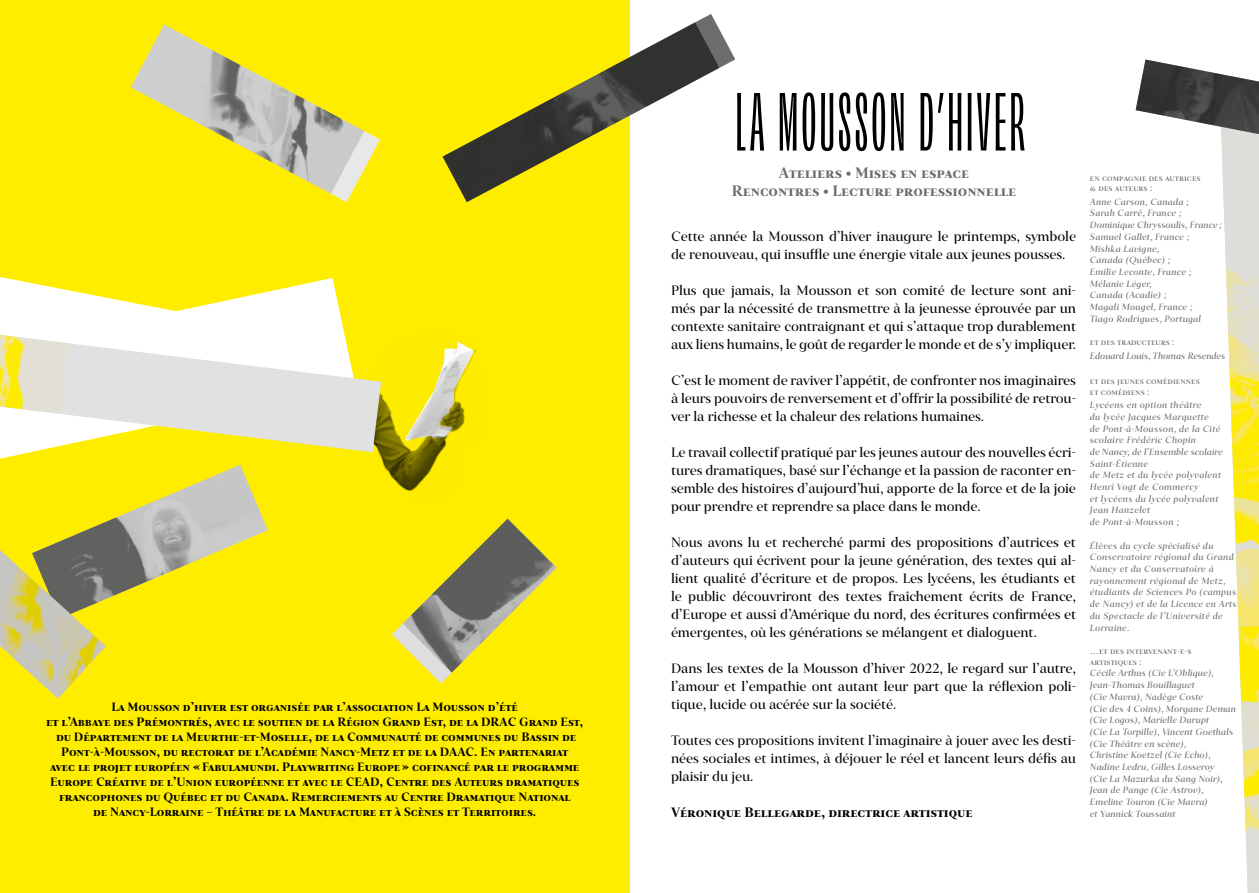
<style>
.page{position:relative;width:1259px;height:893px;background:#fff}
.page>*{position:absolute;margin:0;border:0;box-sizing:border-box;transform-origin:0 0}
.t1{font:76.65px "Obviously Comp Medi";letter-spacing:.04em;color:#000}
.t2{font:700 15px/18px "Carot Display";letter-spacing:-.01em;color:#6d6d6c;text-align:center}
.t3{font:13.5px/18px "Carot Display";letter-spacing:-.005em;color:#000;text-align:justify}
.t4{font:700 13.5px "Carot Display";letter-spacing:-.01em;color:#000}
.t5{font:700 12px/15px "Carot Display";letter-spacing:-.01em;color:#000;text-align:center}
.t6{font:italic 9px/11.7px "Carot Display";letter-spacing:.02em;color:#6d6d6c}
.t7{font:9px/10.5px "Carot Display";color:#6d6d6c}
.t8{font:italic 9px "Carot Display";letter-spacing:-.01em;color:#6d6d6c}
</style>
<div class="page">
<div style="left:0;top:0;width:629px;height:893px;background:#ffed00"></div>
<svg style="left:1221px;top:134px;width:38px;height:759px"></svg>
<img style="left:1135px;top:60px;width:124px;height:74px">
<img style="left:392px;top:519px;width:165px;height:164px">
<svg style="left:39px;top:465px;width:229px;height:134px"></svg>
<img style="left:0;top:550px;width:106px;height:149px">
<img style="left:371px;top:341px;width:105px;height:151px">
<svg style="left:0;top:277px;width:381px;height:175px"></svg>
<img style="left:0;top:335px;width:68px;height:79px">
<img style="left:131px;top:25px;width:249px;height:177px">
<img style="left:442px;top:14px;width:293px;height:188px">
<p class="t5" style="left:46px;top:700px;width:538px">La Mousson d’hiver est organisée par l’association La Mousson d’été<br>et l’Abbaye des Prémontrés, avec le soutien de la Région Grand Est, de la DRAC Grand Est, du Département de la Meurthe-et-Moselle, de la Communauté de communes du Bassin de Pont-à-Mousson, du rectorat de l’Académie Nancy-Metz et de la DAAC. En partenariat<br>avec le projet européen «Fabulamundi. Playwriting Europe» cofinancé par le programme Europe Créative de l’Union européenne et avec le CEAD, Centre des Auteurs dramatiques francophones du Québec et du Canada. Remerciements au Centre Dramatique National<br>de Nancy-Lorraine – Théâtre de la Manufacture et à Scènes et Territoires.</p>
<h1 class="t1" style="left:735px;top:72px;width:291px">LA MOUSSON D’HIVER</h1>
<p class="t2" style="left:732px;top:165px;width:286px">Ateliers • Mises en espace<br>Rencontres • Lecture professionnelle</p>
<p class="t3" style="left:671px;top:228px;width:407px">Cette année la Mousson d’hiver inaugure le printemps, symbole de renouveau, qui insuffle une énergie vitale aux jeunes pousses.</p>
<p class="t3" style="left:671px;top:282px;width:407px">Plus que jamais, la Mousson et son comité de lecture sont ani&shy;més par la nécessité de transmettre à la jeunesse éprouvée par un contexte sanitaire contraignant et qui s’attaque trop durablement aux liens humains, le goût de regarder le monde et de s’y impliquer.</p>
<p class="t3" style="left:671px;top:372px;width:407px">C’est le moment de raviver l’appétit, de confronter nos imaginaires à leurs pouvoirs de renversement et d’offrir la possibilité de retrou&shy;ver la richesse et la chaleur des relations humaines.</p>
<p class="t3" style="left:671px;top:444px;width:406px">Le travail collectif pratiqué par les jeunes autour des nouvelles écri&shy;tures dramatiques, basé sur l’échange et la passion de raconter en&shy;semble des histoires d’aujourd’hui, apporte de la force et de la joie pour prendre et reprendre sa place dans le monde.</p>
<p class="t3" style="left:671px;top:534px;width:407px">Nous avons lu et recherché parmi des propositions d’autrices et d’auteurs qui écrivent pour la jeune génération, des textes qui al&shy;lient qualité d’écriture et de propos. Les lycéens, les étudiants et le public découvriront des textes fraîchement écrits de France, d’Europe et aussi d’Amérique du nord, des écritures confirmées et émergentes, où les générations se mélangent et dialoguent.</p>
<p class="t3" style="left:671px;top:660px;width:407px">Dans les textes de la Mousson d’hiver 2022, le regard sur l’autre, l’amour et l’empathie ont autant leur part que la réflexion poli&shy;tique, lucide ou acérée sur la société.</p>
<p class="t3" style="left:671px;top:732px;width:406px">Toutes ces propositions invitent l’imaginaire à jouer avec les desti&shy;nées sociales et intimes, à déjouer le réel et lancent leurs défis au plaisir du jeu.</p>
<p class="t4" style="left:671px;top:804px;width:303px">Véronique Bellegarde, directrice artistique</p>
<p class="t7" style="left:1090px;top:173px;width:112px">en compagnie des autrices &amp; des auteurs :</p>
<p class="t6" style="left:1090px;top:196px;width:133px">Anne Carson, Canada ;<br>Sarah Carré, France ;<br>Dominique Chryssoulis, France;<br>Samuel Gallet, France ;<br>Mishka Lavigne,<br>Canada (Québec) ;<br>Emilie Leconte, France ;<br>Mélanie Léger,<br>Canada (Acadie) ;<br>Magali Mougel, France ;<br>Tiago Rodrigues, Portugal</p>
<p class="t7" style="left:1090px;top:338px;width:86px">et des traducteurs :</p>
<p class="t8" style="left:1090px;top:351px;width:137px">Edouard Louis, Thomas Resendes</p>
<p class="t7" style="left:1090px;top:376px;width:111px">et des jeunes comédiennes et comédiens :</p>
<p class="t6" style="left:1090px;top:400px;width:134px">Lycéens en option théâtre<br>du lycée Jacques Marquette<br>de Pont-à-Mousson, de la Cité scolaire Frédéric Chopin<br>de Nancy, de l’Ensemble scolaire<br>Saint-Étienne<br>de Metz et du lycée polyvalent<br>Henri Vogt de Commercy<br>et lycéens du lycée polyvalent<br>Jean Hanzelet<br>de Pont-à-Mousson ;</p>
<p class="t6" style="left:1090px;top:540px;width:148px">Élèves du cycle spécialisé du<br>Conservatoire régional du Grand<br>Nancy et du Conservatoire à rayonnement régional de Metz, étudiants de Sciences Po (campus de Nancy) et de la Licence en Arts du Spectacle de l’Université de<br>Lorraine.</p>
<p class="t7" style="left:1090px;top:646px;width:103px">…et des intervenant-e-s artistiques :</p>
<p class="t6" style="left:1090px;top:668px;width:148px">Cécile Arthus (Cie L’Oblique),<br>Jean-Thomas Bouillaguet<br>(Cie Mavra), Nadège Coste<br>(Cie des 4 Coins), Morgane Deman (Cie Logos), Marielle Durupt<br>(Cie La Torpille), Vincent Goethals (Cie Théâtre en scène),<br>Christine Koetzel (Cie Echo),<br>Nadine Ledru, Gilles Losseroy<br>(Cie La Mazurka du Sang Noir),<br>Jean de Pange (Cie Astrov),<br>Emeline Touron (Cie Mavra)<br>et Yannick Toussaint</p>
</div>
